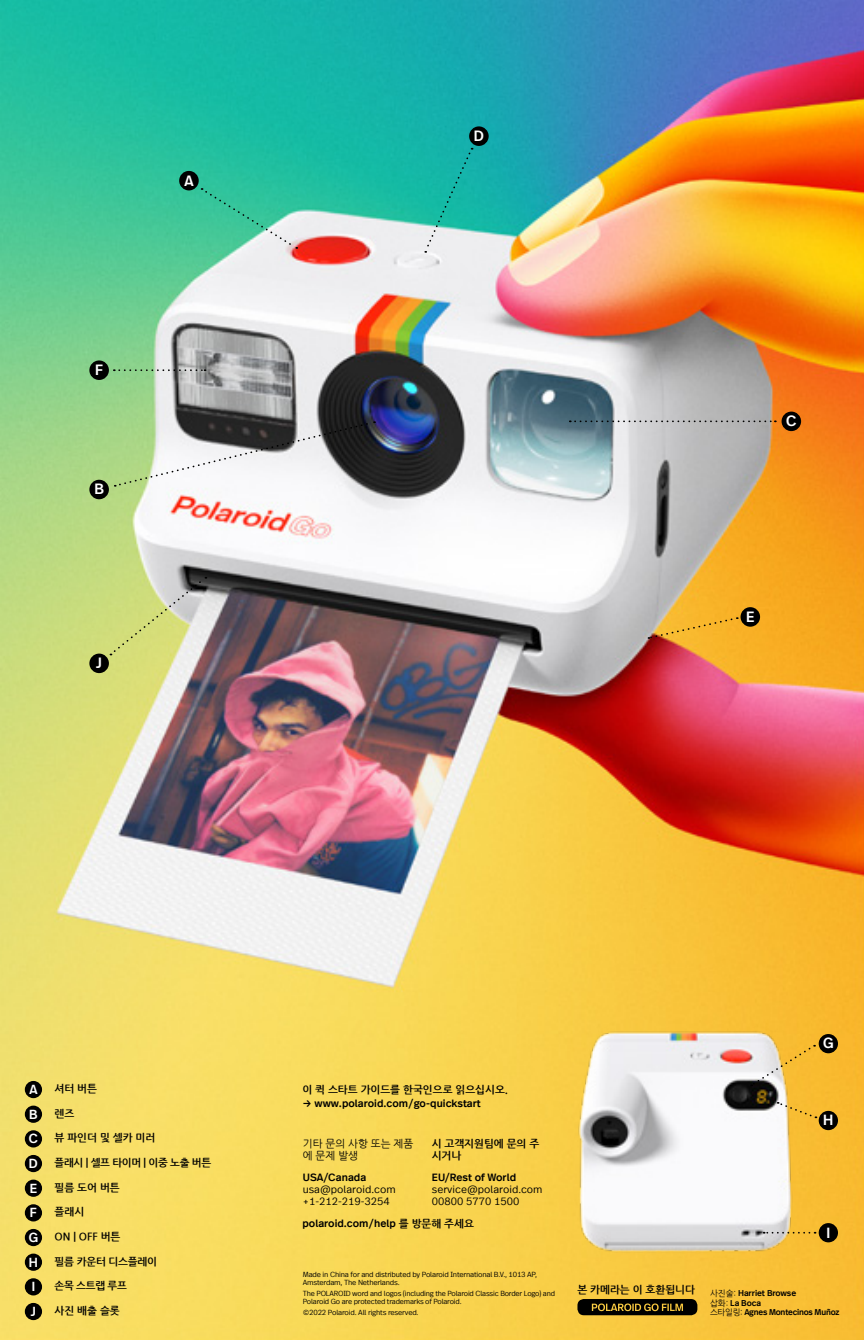
<style>
.page{position:relative;width:864px;height:1340px;background:#fff}
.page>*{position:absolute;margin:0;border:0;box-sizing:border-box;transform-origin:0 0}
.t1{font:500 14.88px "Real Head Offc";color:#fff}
.t2{font:500 14.7px "Real Head Offc";color:#fff}
.t3{font:500 13.12px "Real Head Offc";color:#fff}
.t4{font:700 10.5px/12.2px "Nanum Gothic";color:#000}
.t5{font:500 10.5px "Real Text Offc";color:#000}
.t6{font:300 10.5px/12.2px "Real Text Offc";color:#000}
.t7{font:700 10.5px "Nanum Gothic";letter-spacing:-.025em;color:#000}
.t8{font:10.5px/12.2px "Nanum Gothic";color:#000}
.t9{font:700 10.5px "Nanum Gothic";letter-spacing:-.02em;color:#000}
.t10{font:500 8.4px/9.6px "Real Text Offc";letter-spacing:-.025em;color:#000}
.t11{font:300 7.35px/8.4px "Real Text Offc";letter-spacing:-.025em;color:#000}
.s1{font-family:"Nanum Gothic";font-weight:700}
.s2{font-family:"Nanum Gothic";font-weight:400}
</style>
<div class="page">
<img style="left:0;top:0;width:863px;height:1339px">
<img style="left:542px;top:1011px;width:284px;height:249px">
<div style="left:89px;top:360px;width:20px;height:20px;background:#000;border-radius:50%"></div>
<div style="left:89px;top:480px;width:20px;height:19px;background:#000;border-radius:50%"></div>
<div style="left:179px;top:171px;width:20px;height:19px;background:#000;border-radius:50%"></div>
<div style="left:781px;top:411px;width:19px;height:20px;background:#000;border-radius:50%"></div>
<div style="left:740px;top:607px;width:19px;height:19px;background:#000;border-radius:50%"></div>
<div style="left:89px;top:653px;width:20px;height:20px;background:#000;border-radius:50%"></div>
<div style="left:469px;top:126px;width:19px;height:20px;background:#000;border-radius:50%"></div>
<svg style="left:424px;top:148px;width:48px;height:105px;background:#48c2b6"></svg>
<svg style="left:201px;top:188px;width:96px;height:61px;background:#5ccba9"></svg>
<svg style="left:114px;top:369px;width:91px;height:2px"></svg>
<svg style="left:110px;top:577px;width:96px;height:78px;background:#cdd495"></svg>
<svg style="left:115px;top:421px;width:260px;height:65px"></svg>
<svg style="left:569px;top:420px;width:206px;height:2px"></svg>
<div style="left:818px;top:1110px;width:19px;height:20px;background:#000;border-radius:50%"></div>
<div style="left:818px;top:1223px;width:19px;height:19px;background:#000;border-radius:50%"></div>
<div style="left:818px;top:1034px;width:19px;height:19px;background:#000;border-radius:50%"></div>
<svg style="left:777px;top:1101px;width:39px;height:17px"></svg>
<svg style="left:763px;top:1231px;width:52px;height:2px"></svg>
<svg style="left:750px;top:1044px;width:64px;height:42px;background:#e5c67f"></svg>
<svg style="left:648px;top:617px;width:89px;height:22px;background:#eab039"></svg>
<div style="left:25px;top:1080px;width:17px;height:18px;background:#000;border-radius:50%"></div>
<div style="left:25px;top:1105px;width:17px;height:17px;background:#000;border-radius:50%"></div>
<div style="left:25px;top:1130px;width:17px;height:17px;background:#000;border-radius:50%"></div>
<div style="left:25px;top:1154px;width:17px;height:18px;background:#000;border-radius:50%"></div>
<div style="left:25px;top:1179px;width:17px;height:17px;background:#000;border-radius:50%"></div>
<div style="left:25px;top:1204px;width:17px;height:17px;background:#000;border-radius:50%"></div>
<div style="left:25px;top:1228px;width:17px;height:18px;background:#000;border-radius:50%"></div>
<div style="left:25px;top:1253px;width:17px;height:17px;background:#000;border-radius:50%"></div>
<div style="left:25px;top:1278px;width:17px;height:17px;background:#000;border-radius:50%"></div>
<div style="left:25px;top:1302px;width:17px;height:18px;background:#000;border-radius:50%"></div>
<svg style="left:577px;top:1298px;width:120px;height:17px;background:#372c0e"></svg>
<h1 class="t1" style="left:95px;top:360px;width:9px">F</h1>
<h1 class="t1" style="left:94px;top:480px;width:11px">B</h1>
<h1 class="t1" style="left:96px;top:653px;width:7px">J</h1>
<h1 class="t1" style="left:184px;top:171px;width:11px">A</h1>
<h1 class="t1" style="left:473px;top:126px;width:12px">D</h1>
<h1 class="t1" style="left:785px;top:411px;width:12px">C</h1>
<h1 class="t1" style="left:745px;top:607px;width:10px">E</h1>
<h3 class="t3" style="left:29px;top:1080px;width:10px">A</h3>
<h3 class="t4" style="left:55px;top:1082px;width:44px">셔터 버튼</h3>
<h3 class="t3" style="left:29px;top:1105px;width:10px">B</h3>
<h3 class="t4" style="left:55px;top:1107px;width:21px">렌즈</h3>
<h3 class="t3" style="left:29px;top:1130px;width:11px">C</h3>
<h3 class="t4" style="left:55px;top:1131px;width:102px">뷰 파인더 및 셀카 미러</h3>
<h3 class="t3" style="left:29px;top:1154px;width:10px">D</h3>
<h3 class="t7" style="left:55px;top:1157px;width:158px">플래시 | 셀프 타이머 | 이중 노출 버튼</h3>
<h3 class="t3" style="left:30px;top:1179px;width:9px">E</h3>
<h3 class="t4" style="left:55px;top:1181px;width:67px">필름 도어 버튼</h3>
<h3 class="t3" style="left:30px;top:1204px;width:9px">F</h3>
<h3 class="t4" style="left:55px;top:1205px;width:31px">플래시</h3>
<h3 class="t3" style="left:29px;top:1228px;width:11px">G</h3>
<h3 class="t4" style="left:55px;top:1230px;width:67px">ON | OFF 버튼</h3>
<h3 class="t3" style="left:29px;top:1253px;width:11px">H</h3>
<h3 class="t9" style="left:55px;top:1256px;width:104px">필름 카운터 디스플레이</h3>
<h3 class="t3" style="left:32px;top:1278px;width:5px">I</h3>
<h3 class="t4" style="left:55px;top:1279px;width:74px">손목 스트랩 루프</h3>
<h3 class="t3" style="left:31px;top:1302px;width:7px">J</h3>
<h3 class="t4" style="left:55px;top:1304px;width:67px">사진 배출 슬롯</h3>
<h3 class="t4" style="left:302px;top:1083px;width:207px">이 퀵 스타트 가이드를 한국인으로 읽으십시오.</h3>
<h3 class="t5" style="left:302px;top:1096px;width:180px">→ www.polaroid.com/go-quickstart</h3>
<h3 class="t8" style="left:303px;top:1137px;width:112px">기타 문의 사항 또는 제품 에 문제 발생</h3>
<h3 class="t4" style="left:431px;top:1137px;width:109px">시 고객지원팀에 문의 주 시거나</h3>
<h3 class="t5" style="left:303px;top:1170px;width:65px">USA/Canada</h3>
<h3 class="t6" style="left:303px;top:1183px;width:94px">usa@polaroid.com +1-212-219-3254</h3>
<h3 class="t5" style="left:431px;top:1170px;width:86px">EU/Rest of World</h3>
<h3 class="t6" style="left:431px;top:1183px;width:112px">service@polaroid.com<br>00800 5770 1500</h3>
<h3 class="t5" style="left:302px;top:1216px;width:173px">polaroid.com/help <span class="s1">를 방문해 주세요</span></h3>
<p class="t11" style="left:303px;top:1269px;width:235px">Made in China for and distributed by Polaroid International B.V., 1013 AP,<br>Amsterdam, The Netherlands.</p>
<p class="t11" style="left:303px;top:1289px;width:254px">The POLAROID word and logos (including the Polaroid Classic Border Logo) and<br>Polaroid Go are protected trademarks of Polaroid.</p>
<p class="t11" style="left:303px;top:1308px;width:117px">©2022 Polaroid. All rights reserved.</p>
<h2 class="t2" style="left:822px;top:1034px;width:12px">G</h2>
<h2 class="t2" style="left:822px;top:1110px;width:12px">H</h2>
<h2 class="t2" style="left:826px;top:1223px;width:5px">I</h2>
<h3 class="t4" style="left:577px;top:1283px;width:119px">본 카메라는 이 호환됩니다</h3>
<p class="t10" style="left:709px;top:1288px;width:131px"><span class="s2">사진술:</span> Harriet Browse<br><span class="s2">삽화:</span> La Boca<br><span class="s2">스타일링:</span> Agnes Montecinos Muñoz</p>
</div>
